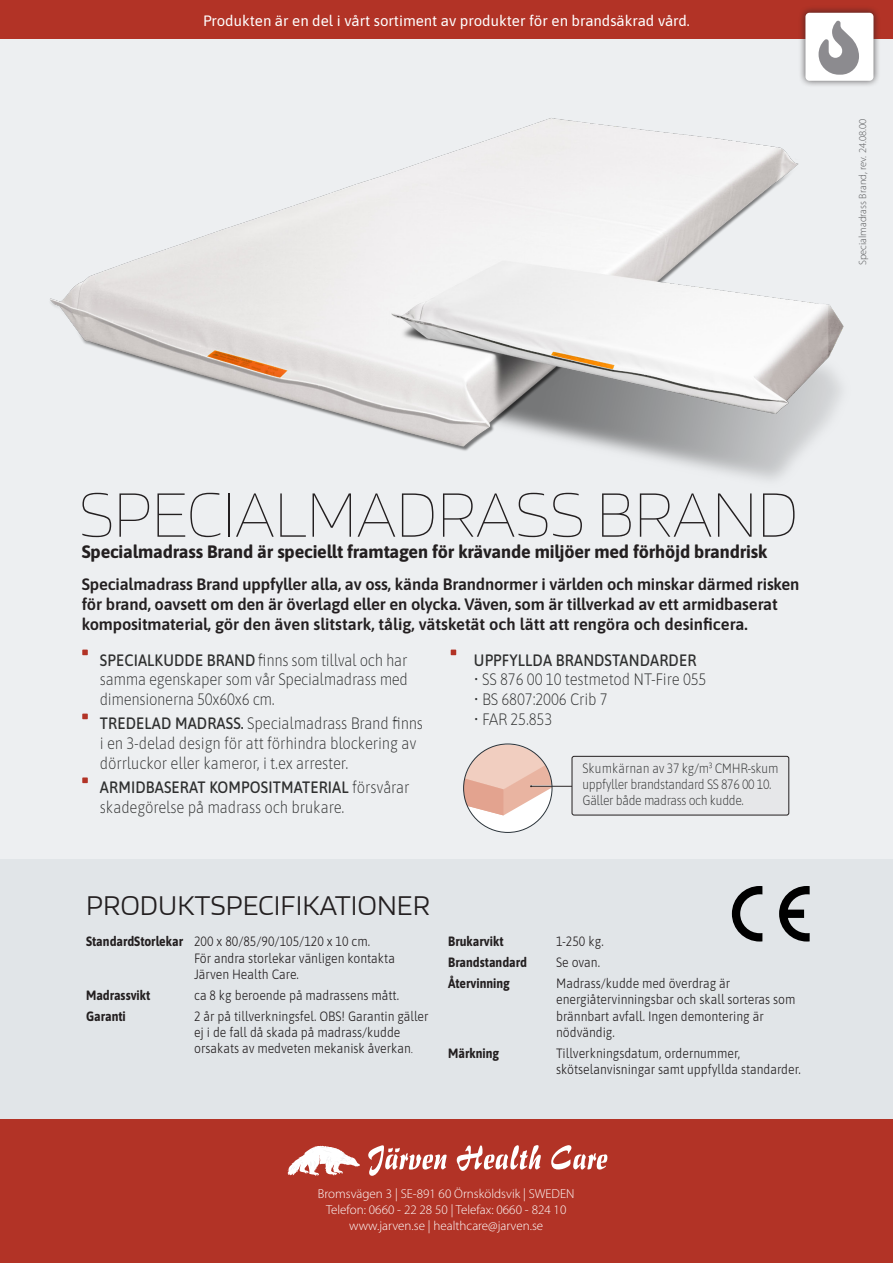
<style>
.page{position:relative;width:893px;height:1263px;background:#fff}
.page>*{position:absolute;margin:0;border:0;box-sizing:border-box;transform-origin:0 0}
.t1{font:100 69px "Blinker";letter-spacing:-.02em;color:#231f20}
.t2{font:200 30px "Blinker";color:#231f20}
.t3{font:18px "Asap";letter-spacing:-.01em;color:#231f20}
.t4{font:16.5px/19.8px "Asap";letter-spacing:-.01em;color:#2f3030;scale:.9 1}
.t5{font:16.5px/19.8px "Asap";letter-spacing:-.01em;color:#231f20}
.t6{font:16.5px "Asap";letter-spacing:.01em;color:#2f3030;scale:.9 1}
.t7{font:15px "Asap";color:#fff}
.t8{font:13.5px/16.2px "Asap";color:#231f20;scale:.9 1}
.t9{font:13.5px/16.2px "Asap";letter-spacing:-.03em;color:#2f3030;scale:.9 1}
.t10{font:300 13.05px "Myriad Pro";color:#fff}
.t11{font:300 10.5px "Myriad Pro";color:#57585a}
.s1{font-family:"Myriad Pro";font-weight:300;font-size:12px}
</style>
<div class="page">
<div style="left:0;top:38px;width:893px;height:1225px;background:#edeff1"></div>
<div style="left:0;top:860px;width:893px;height:280px;background:#e1e5e8"></div>
<div style="left:0;top:1120px;width:893px;height:143px;background:#b23326"></div>
<svg style="left:288px;top:1146px;width:72px;height:30px"></svg>
<svg style="left:368px;top:1145px;width:79px;height:31px"></svg>
<svg style="left:457px;top:1145px;width:84px;height:26px"></svg>
<svg style="left:551px;top:1145px;width:56px;height:24px"></svg>
<svg style="left:732px;top:886px;width:30px;height:55px"></svg>
<svg style="left:779px;top:886px;width:31px;height:55px"></svg>
<img style="left:50px;top:118px;width:794px;height:362px">
<div style="left:0;top:0;width:893px;height:38px;background:#b23326"></div>
<div style="left:463px;top:744px;width:89px;height:89px;background:#fff;border-radius:50%"></div>
<hr style="left:531px;top:786px;width:41px;height:1px;background:#231f20">
<div style="left:572px;top:756px;width:217px;height:59px;background:#e6e7e9;border-radius:2px"></div>
<div style="left:572px;top:756px;width:217px;height:59px;border:1px solid #231f20;border-radius:2px"></div>
<svg style="left:463px;top:744px;width:89px;height:71px"></svg>
<div style="left:798px;top:5px;width:83px;height:83px;background:#231f20;opacity:.75"></div>
<div style="left:805px;top:13px;width:68px;height:68px;background:#fff;border-radius:4px"></div>
<svg style="left:819px;top:21px;width:40px;height:54px"></svg>
<svg style="left:82px;top:649px;width:6px;height:6px"></svg>
<svg style="left:82px;top:714px;width:6px;height:5px"></svg>
<svg style="left:82px;top:777px;width:6px;height:6px"></svg>
<svg style="left:451px;top:649px;width:5px;height:6px"></svg>
<p class="t7" style="left:203px;top:10px;width:488px">Produkten är en del i vårt sortiment av produkter för en brandsäkrad vård.</p>
<p class="t11" style="left:856px;top:265px;width:148px;rotate:-90deg">Specialmadrass Brand, rev. 24.08.00</p>
<p class="t1" style="left:78px;top:480px;width:722px">SPECIALMADRASS BRAND</p>
<p class="t3" style="left:82px;top:539px;width:687px">Specialmadrass Brand är speciellt framtagen för krävande miljöer med förhöjd brandrisk</p>
<p class="t5" style="left:82px;top:574px;width:719px">Specialmadrass Brand uppfyller alla, av oss, kända Brandnormer i världen och minskar därmed risken för brand, oavsett om den är överlagd eller en olycka. Väven, som är tillverkad av ett armidbaserat kompositmaterial, gör den även slitstark, tålig, vätsketät och lätt att rengöra och desinficera.</p>
<p class="t4" style="left:100px;top:649px;width:344px;text-align:justify">SPECIALKUDDE BRAND finns som tillval och har samma egenskaper som vår Specialmadrass med dimensionerna 50x60x6 cm.</p>
<p class="t4" style="left:100px;top:713px;width:361px">TREDELAD MADRASS. Specialmadrass Brand finns i en 3-delad design för att förhindra blockering av dörrluckor eller kameror, i t.ex arrester.</p>
<p class="t4" style="left:100px;top:776px;width:346px">ARMIDBASERAT KOMPOSITMATERIAL försvårar skadegörelse på madrass och brukare.</p>
<p class="t6" style="left:474px;top:648px;width:249px">UPPFYLLDA BRANDSTANDARDER</p>
<p class="t4" style="left:474px;top:669px;width:260px">• SS 876 00 10 testmetod NT-Fire 055</p>
<p class="t4" style="left:474px;top:688px;width:150px">• BS 6807:2006 Crib 7</p>
<p class="t4" style="left:474px;top:708px;width:89px">• FAR 25.853</p>
<p class="t9" style="left:583px;top:759px;width:219px">Skumkärnan av 37 kg/m³ CMHR-skum uppfyller brandstandard SS 876 00 10.<br>Gäller både madrass och kudde.</p>
<p class="t2" style="left:86px;top:890px;width:346px">PRODUKTSPECIFIKATIONER</p>
<p class="t8" style="left:194px;top:933px;width:225px;text-indent:-108px">StandardStorlekar 200 x 80/85/90/105/120 x 10 cm.<br>För andra storlekar vänligen kontakta<br>Järven Health Care.</p>
<p class="t8" style="left:86px;top:986px;width:73px">Madrassvikt</p>
<p class="t8" style="left:194px;top:986px;width:229px">ca 8 kg beroende på madrassens mått.</p>
<p class="t8" style="left:86px;top:1007px;width:46px">Garanti</p>
<p class="t8" style="left:194px;top:1007px;width:262px">2 år på tillverkningsfel. OBS! Garantin gäller ej i de fall då skada på madrass/kudde orsakats av medveten mekanisk åverkan<span class="s1">.</span></p>
<p class="t8" style="left:448px;top:933px;width:63px">Brukarvikt</p>
<p class="t8" style="left:556px;top:933px;width:54px">1-250 kg.</p>
<p class="t8" style="left:448px;top:954px;width:89px">Brandstandard</p>
<p class="t8" style="left:556px;top:954px;width:50px">Se ovan.</p>
<p class="t8" style="left:448px;top:974px;width:70px">Återvinning</p>
<p class="t8" style="left:556px;top:974px;width:267px">Madrass/kudde med överdrag är energiåtervinningsbar och skall sorteras som brännbart avfall. Ingen demontering är nödvändig.</p>
<p class="t8" style="left:448px;top:1044px;width:58px">Märkning</p>
<p class="t8" style="left:556px;top:1044px;width:273px">Tillverkningsdatum, ordernummer, skötselanvisningar samt uppfyllda standarder.</p>
<p class="t10" style="left:318px;top:1186px;width:258px">Bromsvägen 3 | SE-891 60 Örnsköldsvik | SWEDEN</p>
<p class="t10" style="left:326px;top:1202px;width:242px">Telefon: 0660 - 22 28 50 | Telefax: 0660 - 824 10</p>
<p class="t10" style="left:349px;top:1217px;width:196px">www.jarven.se | healthcare@jarven.se</p>
</div>
